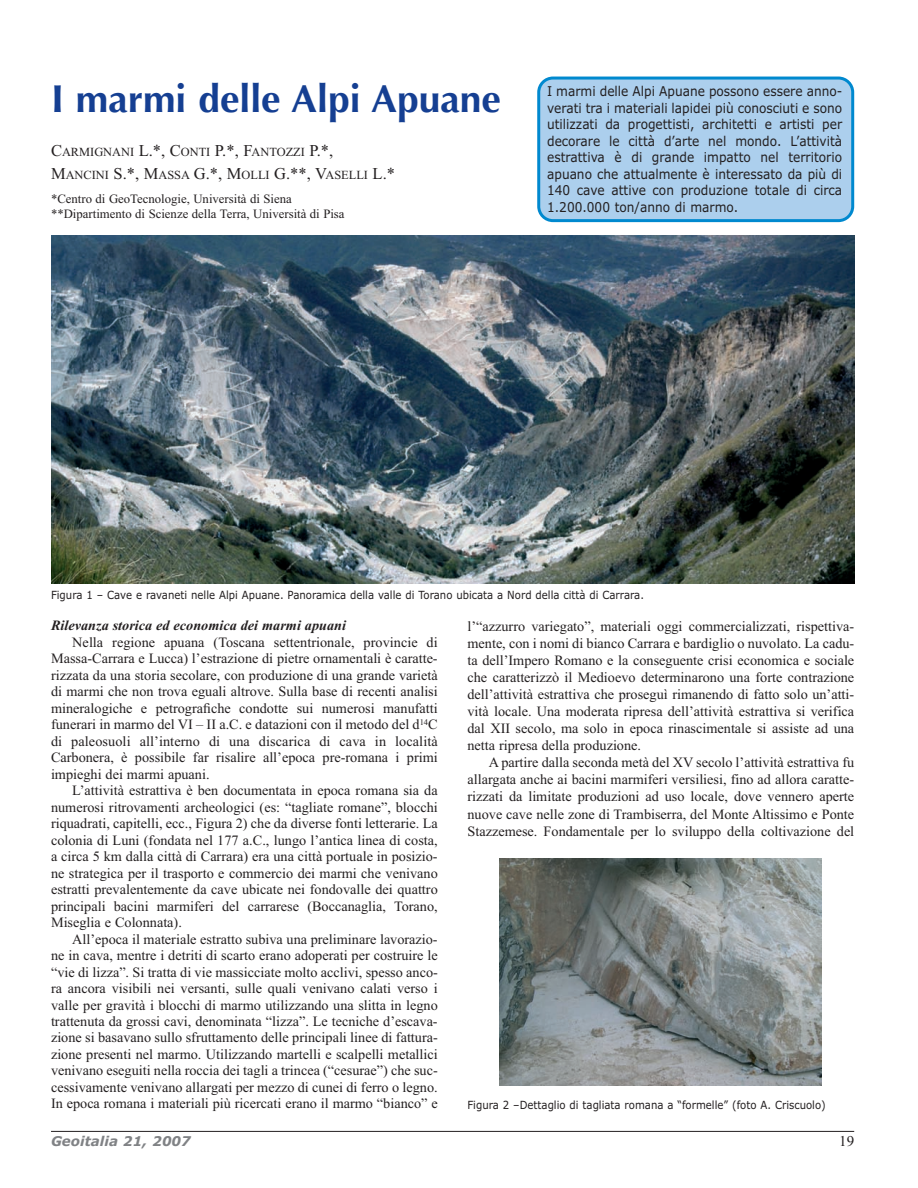
<style>
.page{position:relative;width:918px;height:1188px;background:#fff}
.page>*{position:absolute;margin:0;border:0;box-sizing:border-box;transform-origin:0 0}
.t1{font:700 39px "Optima";color:#153f92}
.t2{font:16.5px "Times New Roman MS";color:#231f20}
.t3{font:15px "Times New Roman MS";color:#231f20}
.t4{font:14.25px/16.5px "Times New Roman MS";color:#231f20;text-align:justify}
.t5{font:14.25px "Times New Roman Bd It MS";color:#231f20}
.t6{font:13.5px/16.5px "Verdana";color:#231f20;text-align:justify;scale:.9 1}
.t7{font:italic 700 13.5px "Verdana";color:#808285}
.t8{font:12.75px/15.3px "Times New Roman MS";color:#231f20}
.t9{font:12.3px "Times New Roman MS";color:#231f20}
.t10{font:11.25px "Verdana";color:#231f20;scale:.9 1}
.s1{font-size:16.5px}
.s2{font-size:12.3px}
</style>
<div class="page">
<div style="left:537px;top:77px;width:317px;height:145px;background:#accfed"></div>
<hr style="left:51px;top:1131px;width:803px;height:1px;background:#231f20">
<img style="left:500px;top:858px;width:322px;height:227px">
<img style="left:51px;top:236px;width:803px;height:348px">
<h1 class="t1" style="left:51px;top:77px;width:452px">I marmi delle Alpi Apuane</h1>
<p class="t9" style="left:51px;top:145px;width:284px"><span class="s1">C</span>ARMIGNANI <span class="s1">L.*, C</span>ONTI <span class="s1">P.*, F</span>ANTOZZI <span class="s1">P.*,</span></p>
<p class="t2" style="left:51px;top:164px;width:346px">M<span class="s2">ANCINI</span> S.*, M<span class="s2">ASSA</span> G.*, M<span class="s2">OLLI</span> G.**, V<span class="s2">ASELLI</span> L.*</p>
<p class="t8" style="left:51px;top:191px;width:295px">*Centro di GeoTecnologie, Università di Siena **Dipartimento di Scienze della Terra, Università di Pisa</p>
<p class="t6" style="left:547px;top:84px;width:329px">I marmi delle Alpi Apuane possono essere anno&shy;verati tra i materiali lapidei più conosciuti e sono utilizzati da progettisti, architetti e artisti per decorare le città d’arte nel mondo. L’attività estrattiva è di grande impatto nel territorio apuano che attualmente è interessato da più di 140 cave attive con produzione totale di circa 1.200.000 ton/anno di marmo.</p>
<p class="t10" style="left:51px;top:589px;width:660px">Figura 1 – Cave e ravaneti nelle Alpi Apuane. Panoramica della valle di Torano ubicata a Nord della città di Carrara.</p>
<p class="t5" style="left:51px;top:617px;width:297px">Rilevanza storica ed economica dei marmi apuani</p>
<p class="t4" style="left:51px;top:634px;width:388px;text-indent:21px">Nella regione apuana (Toscana settentrionale, provincie di Massa-Carrara e Lucca) l’estrazione di pietre ornamentali è caratte&shy;rizzata da una storia secolare, con produzione di una grande varietà di marmi che non trova eguali altrove. Sulla base di recenti analisi mineralogiche e petrografiche condotte sui numerosi manufatti funerari in marmo del VI – II a.C. e datazioni con il metodo del d<sup>14</sup>C di paleosuoli all’interno di una discarica di cava in località Carbonera, è possibile far risalire all’epoca pre-romana i primi impieghi dei marmi apuani.</p>
<p class="t4" style="left:51px;top:782px;width:388px;text-indent:21px">L’attività estrattiva è ben documentata in epoca romana sia da numerosi ritrovamenti archeologici (es: “tagliate romane”, blocchi riquadrati, capitelli, ecc., Figura 2) che da diverse fonti letterarie. La colonia di Luni (fondata nel 177 a.C., lungo l’antica linea di costa, a circa 5 km dalla città di Carrara) era una città portuale in posizio&shy;ne strategica per il trasporto e commercio dei marmi che venivano estratti prevalentemente da cave ubicate nei fondovalle dei quattro principali bacini marmiferi del carrarese (Boccanaglia, Torano, Miseglia e Colonnata).</p>
<p class="t4" style="left:51px;top:930px;width:388px;text-indent:21px">All’epoca il materiale estratto subiva una preliminare lavorazio&shy;ne in cava, mentre i detriti di scarto erano adoperati per costruire le “vie di lizza”. Si tratta di vie massicciate molto acclivi, spesso anco&shy;ra ancora visibili nei versanti, sulle quali venivano calati verso i valle per gravità i blocchi di marmo utilizzando una slitta in legno trattenuta da grossi cavi, denominata “lizza”. Le tecniche d’escava&shy;zione si basavano sullo sfruttamento delle principali linee di fattura&shy;zione presenti nel marmo. Utilizzando martelli e scalpelli metallici venivano eseguiti nella roccia dei tagli a trincea (“cesurae”) che suc&shy;cessivamente venivano allargati per mezzo di cunei di ferro o legno.<br>In epoca romana i materiali più ricercati erano il marmo “bianco” e</p>
<p class="t4" style="left:468px;top:617px;width:388px;line-height:17.1px">l’“azzurro variegato”, materiali oggi commercializzati, rispettiva&shy;mente, con i nomi di bianco Carrara e bardiglio o nuvolato. La cadu&shy;ta dell’Impero Romano e la conseguente crisi economica e sociale che caratterizzò il Medioevo determinarono una forte contrazione dell’attività estrattiva che proseguì rimanendo di fatto solo un’atti&shy;vità locale. Una moderata ripresa dell’attività estrattiva si verifica dal XII secolo, ma solo in epoca rinascimentale si assiste ad una netta ripresa della produzione.</p>
<p class="t4" style="left:468px;top:754px;width:388px;line-height:17.1px;text-indent:21px">A partire dalla seconda metà del XV secolo l’attività estrattiva fu allargata anche ai bacini marmiferi versiliesi, fino ad allora caratte&shy;rizzati da limitate produzioni ad uso locale, dove vennero aperte nuove cave nelle zone di Trambiserra, del Monte Altissimo e Ponte Stazzemese. Fondamentale per lo sviluppo della coltivazione del</p>
<p class="t10" style="left:468px;top:1099px;width:400px">Figura 2 –Dettaglio di tagliata romana a “formelle” (foto A. Criscuolo)</p>
<p class="t7" style="left:51px;top:1133px;width:141px">Geoitalia 21, 2007</p>
<p class="t3" style="left:839px;top:1132px;width:16px">19</p>
</div>
